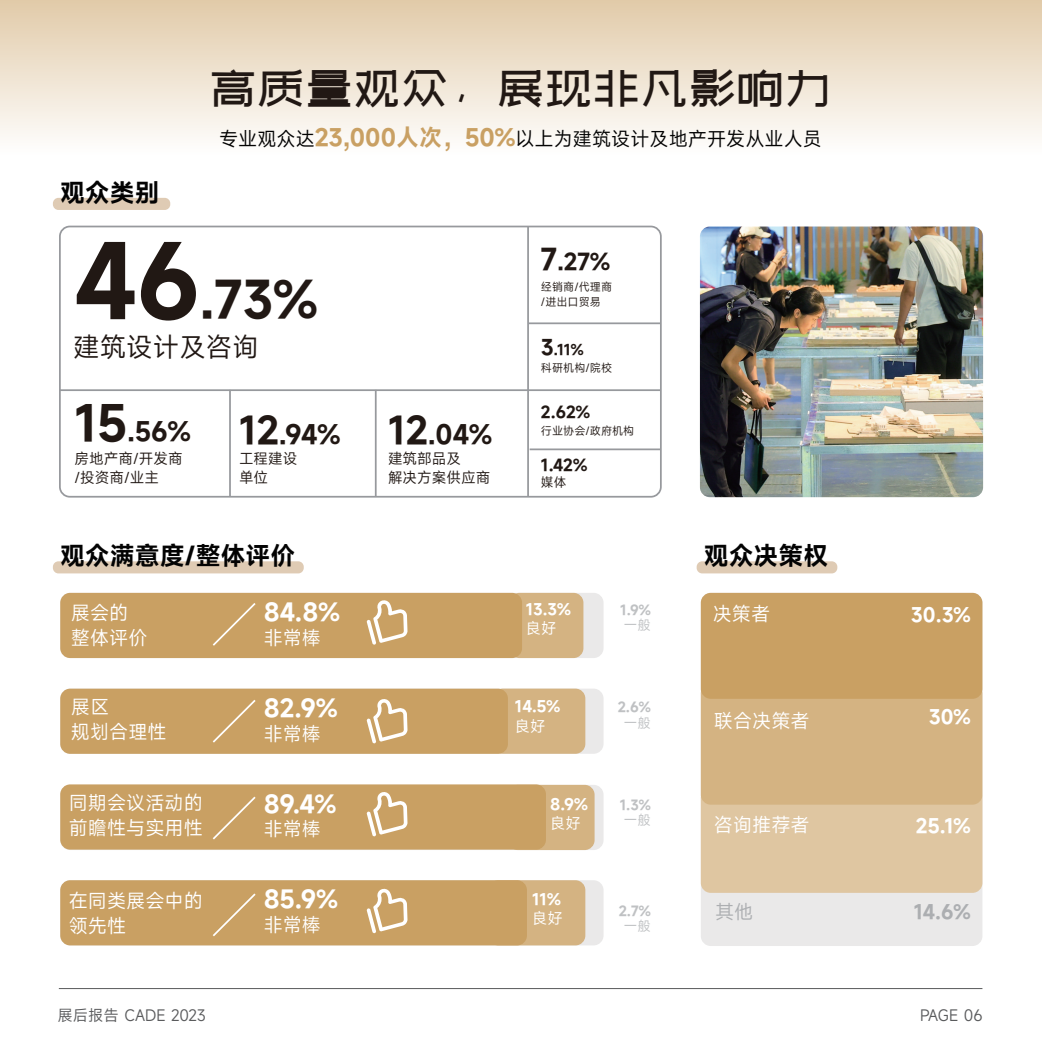
<style>
.page{position:relative;width:1042px;height:1042px;background:#fff}
.page>*{position:absolute;margin:0;border:0;box-sizing:border-box;transform-origin:0 0}
.t1{font:600 49.18px "Mi Sans";color:#211814}
.t2{font:47.95px "zcoolwenyiti";color:#211814}
.t3{font:26.6px "Mi Sans";color:#211814}
.t4{font:600 25.55px "Mi Sans";color:#211814}
.t5{font:600 24.85px "Mi Sans";color:#030303}
.t6{font:600 23.8px "Mi Sans";color:#fff}
.t7{font:600 22.22px "Mi Sans";color:#211814}
.t8{font:19.07px/24.8px "Mi Sans";color:#fff}
.t9{font:19.07px "Mi Sans";color:#030303}
.t10{font:600 19.07px "Mi Sans";color:#fff}
.t11{font:600 19.07px "Mi Sans";color:#acaeb1}
.t12{font:19.07px "Mi Sans";color:#acaeb1}
.t13{font:600 15.92px "Mi Sans";color:#211814}
.t14{font:15.4px "Mi Sans";color:#595a5c}
.t15{font:600 15.4px "Mi Sans";color:#fff}
.t16{font:15.4px "Mi Sans";color:#fff}
.t17{font:14.7px/18.2px "Mi Sans";color:#211814}
.t18{font:600 14.35px "Mi Sans";color:#211814}
.t19{font:600 13.47px "Mi Sans";color:#bfc1c3}
.t20{font:13.47px "Mi Sans";color:#bfc1c3}
.t21{font:12.78px "Mi Sans";color:#211814}
.t22{font:11.2px/14.3px "Mi Sans";color:#211814}
.s1{font-weight:600;font-size:22.93px;color:#c9a063}
.s2{font-size:97.48px}
.s3{font-size:47.43px}
.s4{font-size:36.57px}
.s5{font-size:28.7px}
.s6{font-size:20.65px}
</style>
<div class="page">
<div style="left:0;top:0;width:1042px;height:156px;background:linear-gradient(to bottom,#e1caa8,#fffefe)"></div>
<div style="left:60px;top:785px;width:543px;height:65px;background:#eae9e9;border-radius:10px"></div>
<div style="left:60px;top:880px;width:543px;height:65px;background:#eae9e9;border-radius:10px"></div>
<div style="left:60px;top:593px;width:543px;height:65px;background:#eae9e9;border-radius:10px"></div>
<div style="left:60px;top:688px;width:543px;height:66px;background:#eae9e9;border-radius:10px"></div>
<div style="left:508px;top:785px;width:86px;height:65px;background:#d4b382;border-radius:10px"></div>
<div style="left:488px;top:880px;width:97px;height:65px;background:#d4b382;border-radius:10px"></div>
<div style="left:509px;top:593px;width:74px;height:65px;background:#d4b382;border-radius:10px"></div>
<div style="left:493px;top:688px;width:92px;height:66px;background:#d4b382;border-radius:10px"></div>
<div style="left:60px;top:593px;width:462px;height:65px;background:#c9a063;border-radius:10px"></div>
<div style="left:60px;top:688px;width:448px;height:66px;background:#c9a063;border-radius:10px"></div>
<div style="left:60px;top:784px;width:486px;height:65px;background:#c9a063;border-radius:10px"></div>
<div style="left:60px;top:880px;width:467px;height:65px;background:#c9a063;border-radius:10px"></div>
<div style="left:701px;top:593px;width:281px;height:353px;background:#eae9e9;border-radius:10px"></div>
<div style="left:701px;top:788px;width:281px;height:105px;background:#dfc6a1;border-radius:10px"></div>
<div style="left:701px;top:684px;width:281px;height:120px;background:#d4b382;border-radius:10px"></div>
<div style="left:701px;top:593px;width:281px;height:106px;background:#c9a063;border-radius:10px"></div>
<svg style="left:212px;top:603px;width:44px;height:43px"></svg>
<svg style="left:212px;top:700px;width:44px;height:43px"></svg>
<svg style="left:212px;top:796px;width:44px;height:44px"></svg>
<svg style="left:212px;top:893px;width:44px;height:44px"></svg>
<svg style="left:367px;top:600px;width:40px;height:45px"></svg>
<svg style="left:367px;top:699px;width:40px;height:44px"></svg>
<svg style="left:367px;top:792px;width:40px;height:44px"></svg>
<svg style="left:367px;top:888px;width:40px;height:45px"></svg>
<hr style="left:60px;top:389px;width:601px;height:2px;background:#97999d">
<hr style="left:530px;top:448px;width:131px;height:2px;background:#97999d">
<hr style="left:529px;top:322px;width:131px;height:2px;background:#97999d">
<hr style="left:527px;top:226px;width:2px;height:271px;background:#97999d">
<hr style="left:229px;top:390px;width:2px;height:107px;background:#97999d">
<hr style="left:375px;top:390px;width:2px;height:107px;background:#97999d">
<div style="left:59px;top:226px;width:603px;height:271px;border:2px solid #97999d;border-radius:10px"></div>
<div style="left:53px;top:561px;width:251px;height:12px;background:#dfcbb4;border-radius:6px"></div>
<div style="left:53px;top:198px;width:117px;height:12px;background:#dfcbb4;border-radius:6px"></div>
<div style="left:696px;top:561px;width:141px;height:12px;background:#dfcbb4;border-radius:6px"></div>
<img style="left:700px;top:226px;width:283px;height:271px">
<hr style="left:59px;top:988px;width:923px;height:1px;background:#595a5c">
<h2 class="t2" style="left:209px;top:63px;width:624px">高质量观众，展现非凡影响力</h2>
<h3 class="t5" style="left:60px;top:176px;width:101px">观众类别</h3>
<p class="t9" style="left:219px;top:127px;width:604px">专业观众达<span class="s1">23,000人次，50%</span>以上为建筑设计及地产开发从业人员</p>
<h1 class="t1" style="left:74px;top:267px;width:244px"><span class="s2">46</span>.73%</h1>
<h3 class="t3" style="left:73px;top:329px;width:187px">建筑设计及咨询</h3>
<h3 class="t4" style="left:75px;top:414px;width:118px"><span class="s3">15</span>.56%</h3>
<h3 class="t4" style="left:239px;top:417px;width:103px"><span class="s4">12</span>.94%</h3>
<h3 class="t4" style="left:388px;top:417px;width:105px"><span class="s4">12</span>.04%</h3>
<p class="t17" style="left:75px;top:450px;width:110px">房地产商/开发商/投资商/业主</p>
<p class="t17" style="left:239px;top:450px;width:60px">工程建设单位</p>
<p class="t17" style="left:388px;top:450px;width:104px">建筑部品及<br>解决方案供应商</p>
<h3 class="t5" style="left:60px;top:539px;width:237px">观众满意度/整体评价</h3>
<p class="t8" style="left:71px;top:600px;width:78px">展会的整体评价</p>
<p class="t8" style="left:71px;top:695px;width:97px">展区<br>规划合理性</p>
<p class="t8" style="left:69px;top:790px;width:136px">同期会议活动的前瞻性与实用性</p>
<p class="t8" style="left:69px;top:888px;width:136px">在同类展会中的领先性</p>
<p class="t6" style="left:264px;top:596px;width:77px">84.8%</p>
<p class="t8" style="left:264px;top:625px;width:59px">非常棒</p>
<p class="t6" style="left:264px;top:692px;width:75px">82.9%</p>
<p class="t8" style="left:264px;top:721px;width:59px">非常棒</p>
<p class="t6" style="left:264px;top:787px;width:74px">89.4%</p>
<p class="t8" style="left:264px;top:817px;width:59px">非常棒</p>
<p class="t6" style="left:264px;top:883px;width:76px">85.9%</p>
<p class="t8" style="left:264px;top:912px;width:59px">非常棒</p>
<p class="t7" style="left:541px;top:247px;width:71px"><span class="s5">7</span>.27%</p>
<p class="t22" style="left:541px;top:280px;width:73px">经销商/代理商/进出口贸易</p>
<p class="t18" style="left:541px;top:340px;width:44px"><span class="s6">3</span>.11%</p>
<p class="t22" style="left:541px;top:361px;width:73px">科研机构/院校</p>
<p class="t13" style="left:541px;top:401px;width:51px">2.62%</p>
<p class="t13" style="left:541px;top:454px;width:48px">1.42%</p>
<p class="t22" style="left:541px;top:423px;width:95px">行业协会/政府机构</p>
<p class="t21" style="left:541px;top:473px;width:27px">媒体</p>
<p class="t15" style="left:526px;top:599px;width:47px">13.3%</p>
<p class="t16" style="left:526px;top:618px;width:32px">良好</p>
<p class="t19" style="left:620px;top:601px;width:32px">1.9%</p>
<p class="t20" style="left:624px;top:616px;width:28px">一般</p>
<p class="t15" style="left:515px;top:696px;width:47px">14.5%</p>
<p class="t16" style="left:515px;top:715px;width:32px">良好</p>
<p class="t19" style="left:618px;top:698px;width:35px">2.6%</p>
<p class="t20" style="left:624px;top:714px;width:28px">一般</p>
<p class="t15" style="left:550px;top:794px;width:39px">8.9%</p>
<p class="t16" style="left:550px;top:813px;width:32px">良好</p>
<p class="t19" style="left:620px;top:796px;width:33px">1.3%</p>
<p class="t20" style="left:624px;top:811px;width:28px">一般</p>
<p class="t15" style="left:532px;top:889px;width:30px">11%</p>
<p class="t16" style="left:532px;top:908px;width:32px">良好</p>
<p class="t19" style="left:619px;top:901px;width:34px">2.7%</p>
<p class="t20" style="left:624px;top:917px;width:28px">一般</p>
<h3 class="t5" style="left:704px;top:539px;width:126px">观众决策权</h3>
<p class="t8" style="left:713px;top:601px;width:59px">决策者</p>
<p class="t8" style="left:714px;top:708px;width:97px">联合决策者</p>
<p class="t8" style="left:714px;top:812px;width:97px">咨询推荐者</p>
<p class="t12" style="left:715px;top:899px;width:40px">其他</p>
<p class="t10" style="left:911px;top:602px;width:61px">30.3%</p>
<p class="t10" style="left:929px;top:704px;width:43px">30%</p>
<p class="t10" style="left:916px;top:813px;width:56px">25.1%</p>
<p class="t11" style="left:913px;top:899px;width:59px">14.6%</p>
<p class="t14" style="left:58px;top:1005px;width:150px">展后报告 CADE 2023</p>
<p class="t14" style="left:920px;top:1005px;width:64px">PAGE 06</p>
</div>
